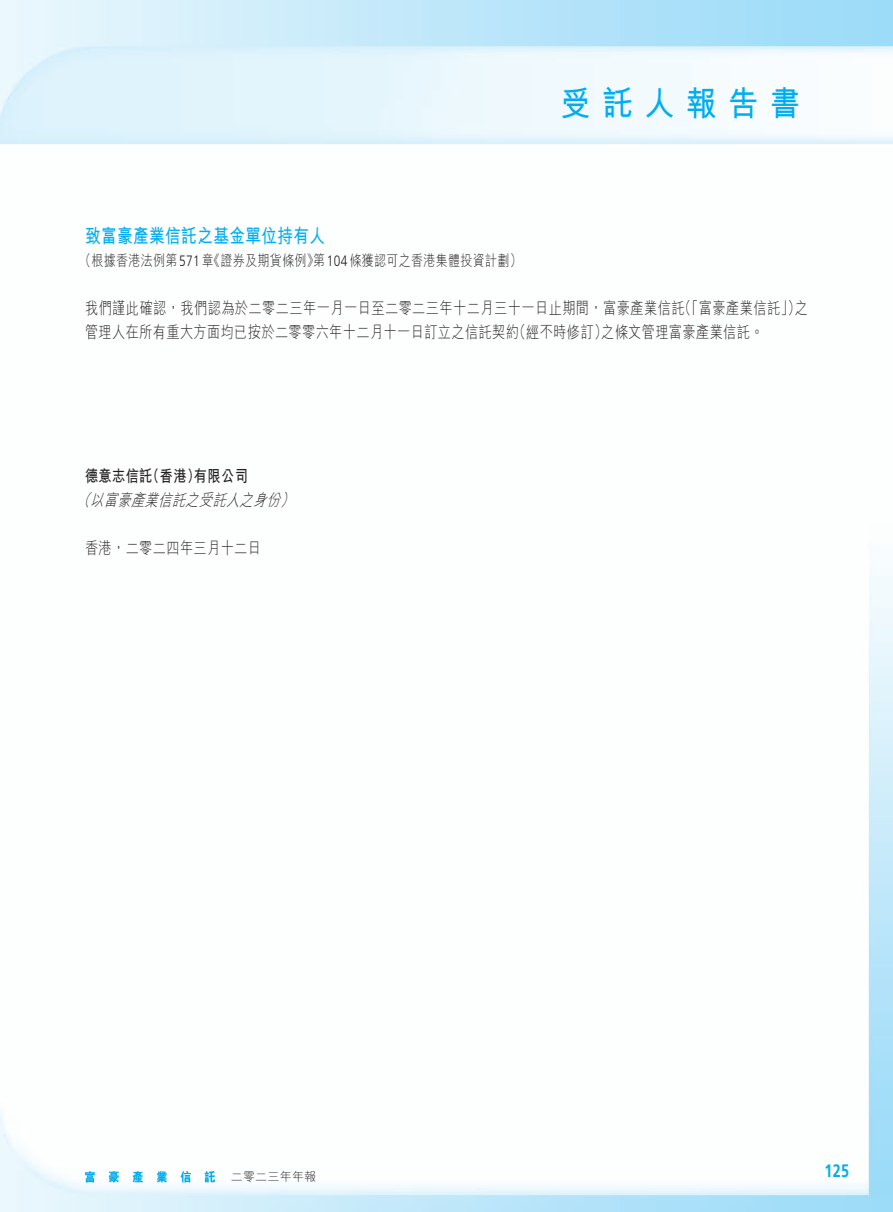
<style>
.page{position:relative;width:893px;height:1212px;background:#fff}
.page>*{position:absolute;margin:0;border:0;box-sizing:border-box;transform-origin:0 0}
.t1{font:700 34.5px "M Hei HK";letter-spacing:.36em;color:#00aeef;scale:.89 1}
._3__標題{font:700 19.5px "M Hei HK";letter-spacing:.03em;color:#00aeef;scale:.8 1}
.t2{font:700 18px "Frutiger LT Std";color:#00aeef;scale:.8 1}
._1__內文{font:300 16.5px/24px "M Hei HK";letter-spacing:.03em;color:#231f20;scale:.8 1}
._1__內文-2{font:italic 300 16.5px "M Hei HK";color:#231f20;scale:.8 1}
._1__內文-3{font:700 16.5px "M Hei HK";letter-spacing:.03em;color:#231f20;scale:.8 1}
._2__附註內文{font:300 15px "M Hei HK";letter-spacing:.03em;color:#231f20;scale:.8 1}
.t3{font:300 12px "M Hei HK";letter-spacing:.02em;color:#231f20}
.s1{font-family:"Frutiger LT Std"}
</style>
<div class="page">
<svg style="left:85px;top:1171px;width:130px;height:11px"></svg>
<h1 class="t1" style="left:561px;top:78px;width:271px">受託人報告書</h1>
<p class="_3__標題" style="left:85px;top:221px;width:302px">致富豪產業信託之基金單位持有人</p>
<p class="_2__附註內文" style="left:79px;top:253px;width:555px">（根據香港法例第<span class="s1">571</span>章《證券及期貨條例》第<span class="s1">104</span>條獲認可之香港集體投資計劃）</p>
<p class="_1__內文" style="left:85px;top:296px;width:905px">我們謹此確認，我們認為於二零二三年一月一日至二零二三年十二月三十一日止期間，富豪產業信託（「富豪產業信託」）之管理人在所有重大方面均已按於二零零六年十二月十一日訂立之信託契約（經不時修訂）之條文管理富豪產業信託。</p>
<p class="_1__內文-3" style="left:85px;top:464px;width:205px">德意志信託（香港）有限公司</p>
<p class="_1__內文-2" style="left:77px;top:491px;width:278px">（以富豪產業信託之受託人之身份）</p>
<p class="_1__內文" style="left:85px;top:536px;width:222px">香港，二零二四年三月十二日</p>
<p class="t3" style="left:231px;top:1170px;width:87px">二零二三年年報</p>
<p class="t2" style="left:824px;top:1160px;width:33px">125</p>
</div>
